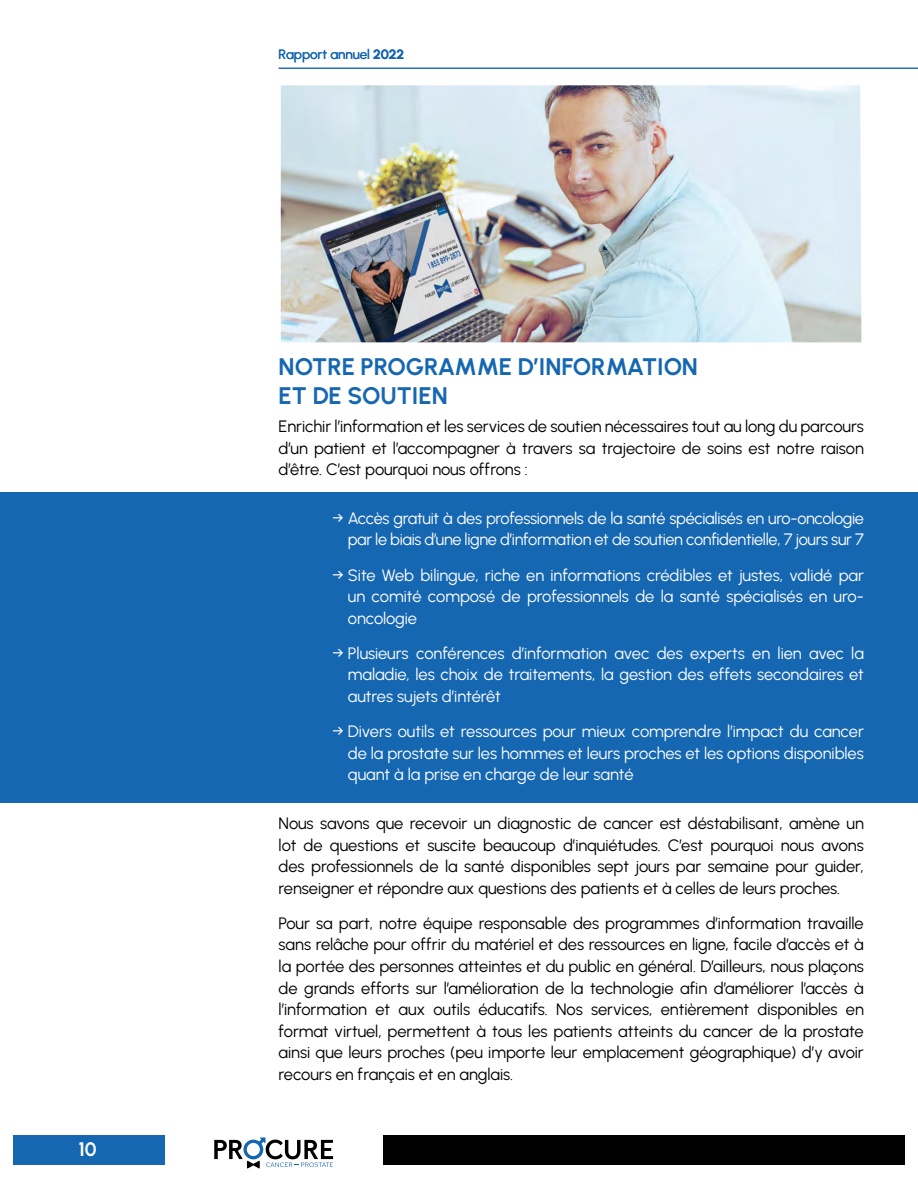
<style>
.page{position:relative;width:918px;height:1188px;background:#fff}
.page>*{position:absolute;margin:0;border:0;box-sizing:border-box;transform-origin:0 0}
.t1{font:700 24px/28.8px "Urbanist";letter-spacing:-.01em;color:#1667b2}
.t2{font:700 19.5px "Urbanist";color:#fff}
.t3{font:16.5px/21.6px "Urbanist";letter-spacing:-.005em;color:#000;text-align:justify}
.t4{font:16.5px/21.6px "Urbanist";letter-spacing:-.015em;color:#fff;text-align:justify}
.t5{font:500 13.5px "Urbanist";letter-spacing:-.005em;color:#1667b2}
.s1{font-weight:700}
</style>
<div class="page">
<div style="left:13px;top:1135px;width:151px;height:29px;background:#1667b2"></div>
<div style="left:383px;top:1135px;width:521px;height:29px;background:#000"></div>
<svg style="left:214px;top:1137px;width:119px;height:31px"></svg>
<hr style="left:279px;top:68px;width:639px;height:1px;background:#1667b2">
<img style="left:281px;top:85px;width:580px;height:257px">
<div style="left:0;top:492px;width:918px;height:310px;background:#1667b2"></div>
<p class="t2" style="left:79px;top:1137px;width:20px">10</p>
<p class="t5" style="left:279px;top:46px;width:127px">Rapport annuel <span class="s1">2022</span></p>
<h1 class="t1" style="left:279px;top:351px;width:421px">NOTRE PROGRAMME D’INFORMATION<br>ET DE SOUTIEN</h1>
<p class="t3" style="left:279px;top:415px;width:587px">Enrichir l’information et les services de soutien nécessaires tout au long du parcours d’un patient et l’accompagner à travers sa trajectoire de soins est notre raison d’être. C’est pourquoi nous offrons :</p>
<p class="t4" style="left:333px;top:507px;width:533px;text-align:right">→ Accès gratuit à des professionnels de la santé spécialisés en uro-oncologie par le biais d’une ligne d’information et de soutien confidentielle, 7 jours sur 7</p>
<p class="t4" style="left:348px;top:564px;width:518px;text-indent:-15px">→ Site Web bilingue, riche en informations crédibles et justes, validé par un comité composé de professionnels de la santé spécialisés en uro&shy;oncologie</p>
<p class="t4" style="left:348px;top:642px;width:518px;text-indent:-15px">→ Plusieurs conférences d’information avec des experts en lien avec la maladie, les choix de traitements, la gestion des effets secondaires et autres sujets d’intérêt</p>
<p class="t4" style="left:348px;top:720px;width:518px;text-indent:-15px">→ Divers outils et ressources pour mieux comprendre l’impact du cancer de la prostate sur les hommes et leurs proches et les options disponibles quant à la prise en charge de leur santé</p>
<p class="t3" style="left:279px;top:812px;width:587px">Nous savons que recevoir un diagnostic de cancer est déstabilisant, amène un lot de questions et suscite beaucoup d’inquiétudes. C’est pourquoi nous avons des professionnels de la santé disponibles sept jours par semaine pour guider, renseigner et répondre aux questions des patients et à celles de leurs proches.</p>
<p class="t3" style="left:279px;top:912px;width:587px">Pour sa part, notre équipe responsable des programmes d’information travaille sans relâche pour offrir du matériel et des ressources en ligne, facile d’accès et à la portée des personnes atteintes et du public en général. D’ailleurs, nous plaçons de grands efforts sur l’amélioration de la technologie afin d’améliorer l’accès à l’information et aux outils éducatifs. Nos services, entièrement disponibles en format virtuel, permettent à tous les patients atteints du cancer de la prostate ainsi que leurs proches (peu importe leur emplacement géographique) d’y avoir recours en français et en anglais.</p>
</div>
